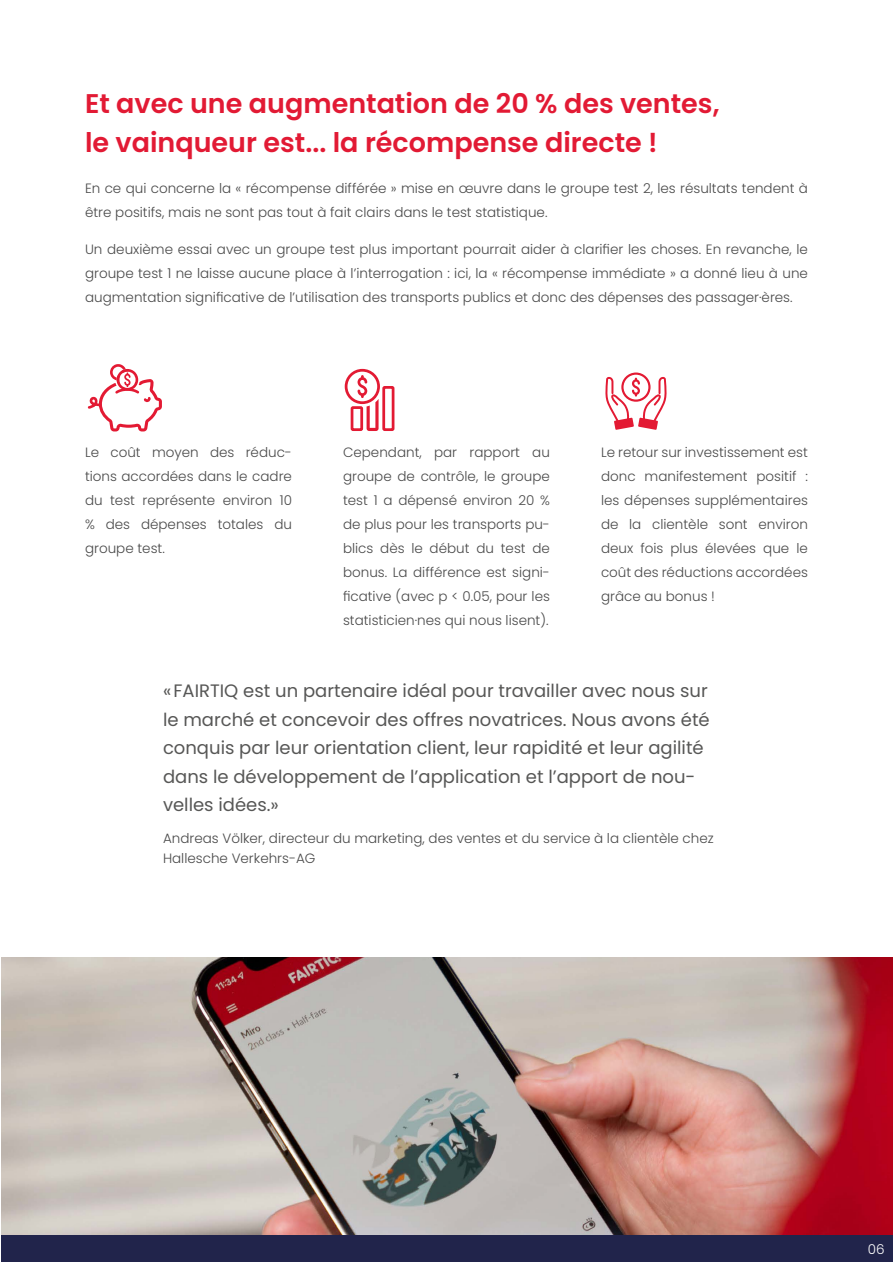
<style>
.page{position:relative;width:893px;height:1263px;background:#fff}
.page>*{position:absolute;margin:0;border:0;box-sizing:border-box;transform-origin:0 0}
.t1{font:600 27px/39px "Poppins";color:#e21a34}
.t2{font:18px/28.5px "Poppins";color:#575756}
.t3{font:300 13.5px/24px "Poppins";color:#4a4a4a;text-align:justify}
.t4{font:300 13.5px "Poppins";color:#fff}
</style>
<div class="page">
<div style="left:1px;top:1235px;width:891px;height:27px;background:#21244b"></div>
<img style="left:2px;top:958px;width:891px;height:277px">
<svg style="left:605px;top:377px;width:62px;height:53px"></svg>
<div style="left:621px;top:372px;width:29px;height:30px;border:2px solid #e31a33;border-radius:50%"></div>
<svg style="left:87px;top:364px;width:75px;height:67px"></svg>
<svg style="left:344px;top:368px;width:51px;height:63px"></svg>
<h1 class="t1" style="left:85px;top:84px;width:636px">Et avec une augmentation de 20 % des ventes, le vainqueur est... la récompense directe !</h1>
<p class="t3" style="left:85px;top:177px;width:724px">En ce qui concerne la « récompense différée » mise en œuvre dans le groupe test 2, les résultats tendent à être positifs, mais ne sont pas tout à fait clairs dans le test statistique.</p>
<p class="t3" style="left:85px;top:237px;width:724px">Un deuxième essai avec un groupe test plus important pourrait aider à clarifier les choses. En revanche, le groupe test 1 ne laisse aucune place à l’interrogation : ici, la « récompense immédiate » a donné lieu à une augmentation significative de l’utilisation des transports publics et donc des dépenses des passager·ères.</p>
<p class="t3" style="left:85px;top:440px;width:208px">Le coût moyen des réduc&shy;tions accordées dans le cadre du test représente environ 10 % des dépenses totales du groupe test.</p>
<p class="t3" style="left:343px;top:440px;width:208px">Cependant, par rapport au groupe de contrôle, le groupe test 1 a dépensé environ 20 % de plus pour les transports pu&shy;blics dès le début du test de bonus. La différence est signi&shy;ficative (avec p &lt; 0.05, pour les statisticien·nes qui nous lisent).</p>
<p class="t3" style="left:601px;top:440px;width:208px">Le retour sur investissement est donc manifestement positif : les dépenses supplémentaires de la clientèle sont environ deux fois plus élevées que le coût des réductions accordées grâce au bonus !</p>
<p class="t2" style="left:163px;top:677px;width:548px">«FAIRTIQ est un partenaire idéal pour travailler avec nous sur le marché et concevoir des offres novatrices. Nous avons été conquis par leur orientation client, leur rapidité et leur agilité dans le développement de l’application et l’apport de nou&shy;velles idées.»</p>
<p class="t3" style="left:163px;top:829px;width:552px;line-height:19.5px">Andreas Völker, directeur du marketing, des ventes et du service à la clientèle chez<br>Hallesche Verkehrs-AG</p>
<p class="t4" style="left:868px;top:1239px;width:18px">06</p>
</div>
